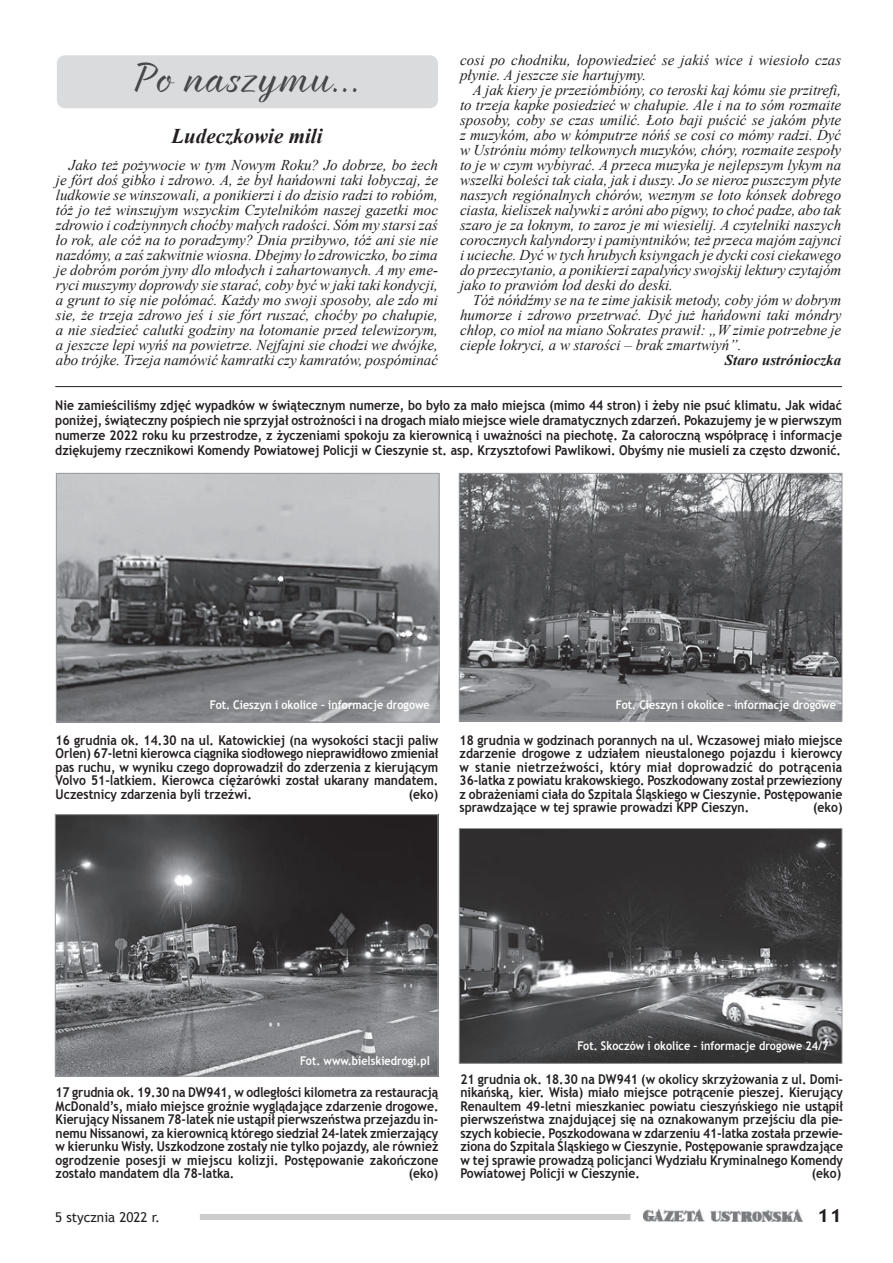
<style>
.page{position:relative;width:893px;height:1263px;background:#fff}
.page>*{position:absolute;margin:0;border:0;box-sizing:border-box;transform-origin:0 0}
.t1{font:42px "Braxton";letter-spacing:.03em;color:#464748;scale:1.1 1}
.t2{font:italic 700 21px "Times New Roman";color:#231f20}
.t3{font:700 18px "Trebuchet MS";color:#231f20;scale:1.2 1}
.t4{font:italic 15px/15px "Times New Roman";color:#231f20;text-align:justify}
.t5{font:italic 700 15px "Times New Roman";color:#231f20}
.t6{font:700 13.5px/13.5px "Trebuchet MS";color:#231f20;text-align:justify;scale:.9 1}
.t7{font:13.5px "Trebuchet MS";color:#231f20}
.t8{font:700 12px "Trebuchet MS";color:#fff;scale:.9 1}
</style>
<div class="page">
<img style="left:643px;top:1209px;width:160px;height:13px">
<div style="left:200px;top:1214px;width:430px;height:6px;background:#cbccce"></div>
<img style="left:461px;top:830px;width:379px;height:232px">
<div style="left:459px;top:828px;width:383px;height:236px;border:1px solid #97999c"></div>
<img style="left:57px;top:816px;width:379px;height:258px">
<div style="left:55px;top:814px;width:383px;height:262px;border:1px solid #97999c"></div>
<img style="left:461px;top:475px;width:379px;height:244px">
<div style="left:459px;top:473px;width:383px;height:248px;border:1px solid #97999c"></div>
<img style="left:58px;top:475px;width:379px;height:245px">
<div style="left:56px;top:473px;width:383px;height:249px;border:1px solid #97999c"></div>
<div style="left:57px;top:55px;width:381px;height:53px;background:#dadbdd;border-radius:9px"></div>
<hr style="left:55px;top:386px;width:787px;height:1px;background:#231f20">
<h1 class="t1" style="left:131px;top:53px;width:212px">Po naszymu...</h1>
<h2 class="t2" style="left:171px;top:122px;width:153px">Ludeczkowie mili</h2>
<p class="t4" style="left:56px;top:157px;width:384px;text-indent:13px">Jako też pożywocie w tym Nowym Roku? Jo dobrze, bo żech je fórt doś gibko i zdrowo. A, że był hańdowni taki łobyczaj, że ludkowie se winszowali, a ponikierzi i do dzisio radzi to robióm, tóż jo też winszujym wszyckim Czytelnikóm naszej gazetki moc zdrowio i codziynnych choćby małych radości. Sóm my starsi zaś ło rok, ale cóż na to poradzymy? Dnia przibywo, tóż ani sie nie nazdómy, a zaś zakwitnie wiosna. Dbejmy ło zdrowiczko, bo zima je dobróm poróm jyny dlo młodych i zahartowanych. A my eme&shy;ryci muszymy doprowdy sie starać, coby być w jaki taki kondycji, a grunt to się nie połómać. Każdy mo swoji sposoby, ale zdo mi sie, że trzeja zdrowo jeś i sie fórt ruszać, choćby po chałupie, a nie siedzieć calutki godziny na łotomanie przed telewizorym, a jeszcze lepi wyńś na powietrze. Nejfajni sie chodzi we dwójke, abo trójke. Trzeja namówić kamratki czy kamratów, pospóminać</p>
<p class="t4" style="left:460px;top:53px;width:383px">cosi po chodniku, łopowiedzieć se jakiś wice i wiesioło czas płynie. A jeszcze sie hartujymy.</p>
<p class="t4" style="left:460px;top:83px;width:383px;text-indent:13px">A jak kiery je przeziómbióny, co teroski kaj kómu sie przitrefi, to trzeja kapke posiedzieć w chałupie. Ale i na to sóm rozmaite sposoby, coby se czas umilić. Łoto baji puścić se jakóm płyte z muzykóm, abo w kómputrze nóńś se cosi co mómy radzi. Dyć w Ustróniu mómy telkownych muzyków, chóry, rozmaite zespoły to je w czym wybiyrać. A przeca muzyka je nejlepszym lykym na wszelki boleści tak ciała, jak i duszy. Jo se nieroz puszczym płyte naszych regiónalnych chórów, weznym se łoto kónsek dobrego ciasta, kieliszek nalywki z aróni abo pigwy, to choć padze, abo tak szaro je za łoknym, to zaroz je mi wiesielij. A czytelniki naszych corocznych kalyndorzy i pamiyntników, też przeca majóm zajynci i ucieche. Dyć w tych hrubych ksiyngach je dycki cosi ciekawego do przeczytanio, a ponikierzi zapalyńcy swojskij lektury czytajóm jako to prawióm łod deski do deski.</p>
<p class="t4" style="left:460px;top:293px;width:383px;text-indent:13px">Tóż nóńdźmy se na te zime jakisik metody, coby jóm w dobrym humorze i zdrowo przetrwać. Dyć już hańdowni taki móndry chłop, co mioł na miano Sokrates prawił: „W zimie potrzebne je ciepłe łokryci, a w starości – brak zmartwiyń”.</p>
<p class="t5" style="left:725px;top:350px;width:118px">Staro ustrónioczka</p>
<p class="t6" style="left:55px;top:397px;width:876px;line-height:15px">Nie zamieściliśmy zdjęć wypadków w świątecznym numerze, bo było za mało miejsca (mimo 44 stron) i żeby nie psuć klimatu. Jak widać poniżej, świąteczny pośpiech nie sprzyjał ostrożności i na drogach miało miejsce wiele dramatycznych zdarzeń. Pokazujemy je w pierwszym numerze 2022 roku ku przestrodze, z życzeniami spokoju za kierownicą i uważności na piechotę. Za całoroczną współpracę i informacje dziękujemy rzecznikowi Komendy Powiatowej Policji w Cieszynie st. asp. Krzysztofowi Pawlikowi. Obyśmy nie musieli za często dzwonić.</p>
<p class="t8" style="left:210px;top:698px;width:246px">Fot. Cieszyn i okolice – informacje drogowe</p>
<p class="t8" style="left:616px;top:698px;width:246px">Fot. Cieszyn i okolice – informacje drogowe</p>
<p class="t6" style="left:56px;top:733px;width:427px">16 grudnia ok. 14.30 na ul. Katowickiej (na wysokości stacji paliw Orlen) 67-letni kierowca ciągnika siodłowego nieprawidłowo zmieniał pas ruchu, w wyniku czego doprowadził do zderzenia z kierującym Volvo 51-latkiem. Kierowca ciężarówki został ukarany mandatem.<br>Uczestnicy zdarzenia byli trzeźwi.</p>
<p class="t6" style="left:409px;top:787px;width:34px">(eko)</p>
<p class="t6" style="left:460px;top:733px;width:427px">18 grudnia w godzinach porannych na ul. Wczasowej miało miejsce zdarzenie drogowe z udziałem nieustalonego pojazdu i kierowcy w stanie nietrzeźwości, który miał doprowadzić do potrącenia 36-latka z powiatu krakowskiego. Poszkodowany został przewieziony z obrażeniami ciała do Szpitala Śląskiego w Cieszynie. Postępowanie sprawdzające w tej sprawie prowadzi KPP Cieszyn.</p>
<p class="t6" style="left:813px;top:800px;width:34px">(eko)</p>
<p class="t8" style="left:300px;top:1053px;width:146px">Fot. www.bielskiedrogi.pl</p>
<p class="t6" style="left:56px;top:1086px;width:427px">17 grudnia ok. 19.30 na DW941, w odległości kilometra za restauracją McDonald’s, miało miejsce groźnie wyglądające zdarzenie drogowe.<br>Kierujący Nissanem 78-latek nie ustąpił pierwszeństwa przejazdu in&shy;nemu Nissanowi, za kierownicą którego siedział 24-latek zmierzający w kierunku Wisły. Uszkodzone zostały nie tylko pojazdy, ale również ogrodzenie posesji w miejscu kolizji. Postępowanie zakończone zostało mandatem dla 78-latka.</p>
<p class="t6" style="left:409px;top:1167px;width:34px">(eko)</p>
<p class="t8" style="left:577px;top:1038px;width:281px">Fot. Skoczów i okolice – informacje drogowe 24/7</p>
<p class="t6" style="left:460px;top:1072px;width:427px">21 grudnia ok. 18.30 na DW941 (w okolicy skrzyżowania z ul. Domi&shy;nikańską, kier. Wisła) miało miejsce potrącenie pieszej. Kierujący Renaultem 49-letni mieszkaniec powiatu cieszyńskiego nie ustąpił pierwszeństwa znajdującej się na oznakowanym przejściu dla pie&shy;szych kobiecie. Poszkodowana w zdarzeniu 41-latka została przewie&shy;ziona do Szpitala Śląskiego w Cieszynie. Postępowanie sprawdzające w tej sprawie prowadzą policjanci Wydziału Kryminalnego Komendy Powiatowej Policji w Cieszynie.</p>
<p class="t6" style="left:812px;top:1167px;width:34px">(eko)</p>
<p class="t7" style="left:55px;top:1209px;width:106px">5 stycznia 2022 r.</p>
<h3 class="t3" style="left:817px;top:1204px;width:23px">11</h3>
</div>
